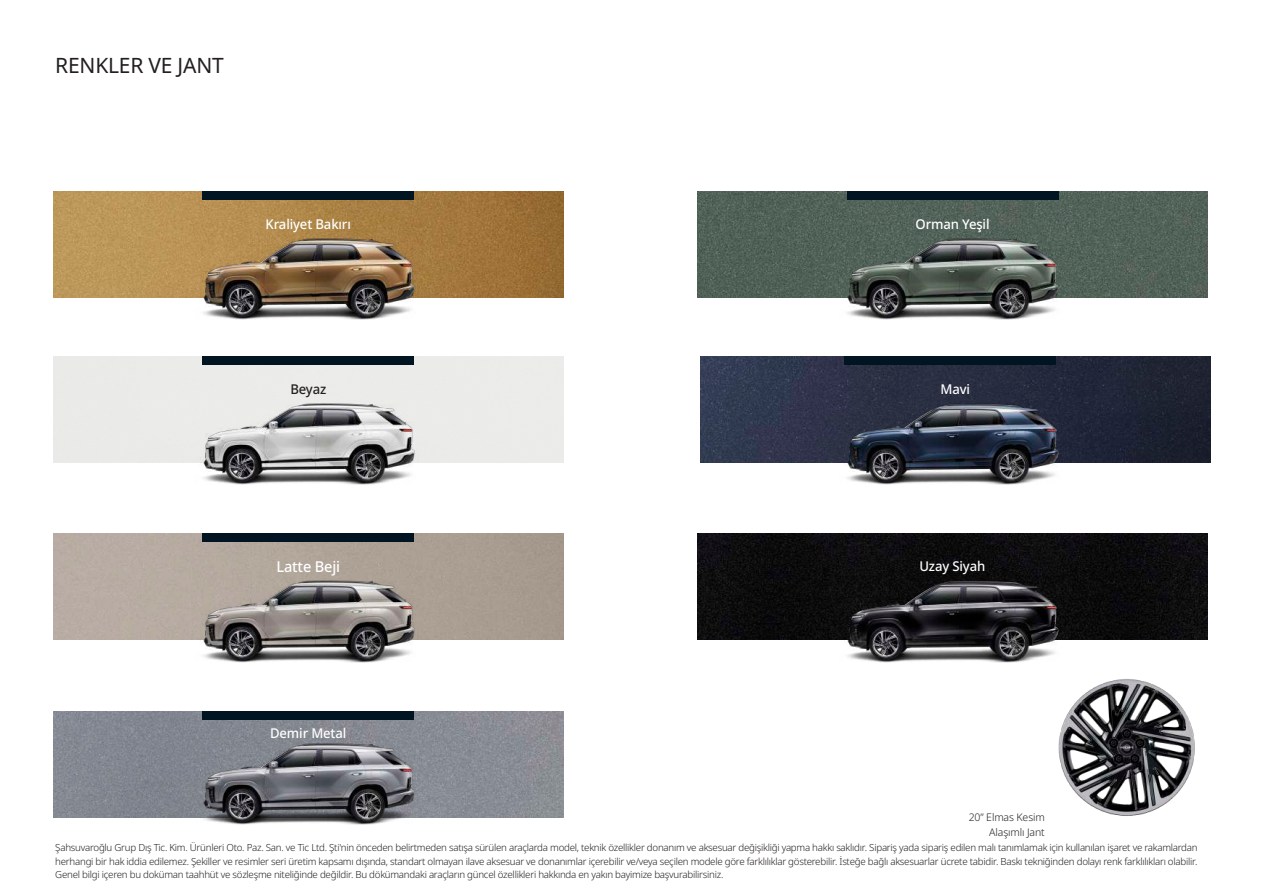
<style>
.page{position:relative;width:1263px;height:893px;background:#fff}
.page>*{position:absolute;margin:0;border:0;box-sizing:border-box;transform-origin:0 0}
.t1{font:21px "Noto Sans";letter-spacing:-.01em;color:#231f20}
.t2{font:500 15px "Noto Sans";letter-spacing:-.01em;color:#fff}
.t3{font:500 13.5px "Noto Sans";letter-spacing:-.01em;color:#fff}
.t4{font:500 13.5px "Noto Sans";letter-spacing:-.01em;color:#231f20}
.t5{font:300 10.5px/15px "Noto Sans";letter-spacing:-.01em;color:#231f20;text-align:right}
.t6{font:300 9.75px/13.5px "Noto Sans";letter-spacing:-.025em;color:#231f20;text-align:justify}
</style>
<div class="page">
<img style="left:53px;top:191px;width:510px;height:107px">
<div style="left:202px;top:191px;width:212px;height:9px;background:#001422"></div>
<img style="left:184px;top:229px;width:249px;height:91px">
<img style="left:697px;top:191px;width:511px;height:107px">
<div style="left:847px;top:191px;width:211px;height:9px;background:#001422"></div>
<img style="left:828px;top:229px;width:249px;height:91px">
<div style="left:202px;top:356px;width:212px;height:9px;background:#001422"></div>
<img style="left:184px;top:394px;width:249px;height:91px">
<div style="left:202px;top:534px;width:212px;height:8px;background:#001422"></div>
<img style="left:184px;top:571px;width:249px;height:92px">
<img style="left:697px;top:534px;width:510px;height:106px">
<img style="left:828px;top:571px;width:249px;height:92px">
<img style="left:53px;top:711px;width:510px;height:106px">
<div style="left:202px;top:711px;width:212px;height:9px;background:#001422"></div>
<img style="left:184px;top:734px;width:249px;height:91px">
<img style="left:700px;top:356px;width:510px;height:106px">
<img style="left:828px;top:394px;width:249px;height:91px">
<img style="left:1058px;top:679px;width:137px;height:137px">
<div style="left:844px;top:356px;width:212px;height:9px;background:#001422"></div>
<h1 class="t1" style="left:55px;top:51px;width:170px">RENKLER VE JANT</h1>
<h3 class="t3" style="left:266px;top:214px;width:87px">Kraliyet Bakırı</h3>
<h3 class="t3" style="left:915px;top:214px;width:76px">Orman Yeşil</h3>
<h3 class="t4" style="left:290px;top:379px;width:37px">Beyaz</h3>
<h3 class="t3" style="left:940px;top:379px;width:31px">Mavi</h3>
<h2 class="t2" style="left:276px;top:556px;width:65px">Latte Beji</h2>
<h3 class="t3" style="left:919px;top:557px;width:67px">Uzay Siyah</h3>
<h3 class="t3" style="left:270px;top:724px;width:78px">Demir Metal</h3>
<p class="t5" style="left:969px;top:810px;width:78px">20” Elmas Kesim<br>Alaşımlı Jant</p>
<p class="t6" style="left:55px;top:841px;width:1144px">Şahsuvaroğlu Grup Dış Tic. Kim. Ürünleri Oto. Paz. San. ve Tic Ltd. Şti'nin önceden belirtmeden satışa sürülen araçlarda model, teknik özellikler donanım ve aksesuar değişikliği yapma hakkı saklıdır. Sipariş yada sipariş edilen malı tanımlamak için kullanılan işaret ve rakamlardan herhangi bir hak iddia edilemez. Şekiller ve resimler seri üretim kapsamı dışında, standart olmayan ilave aksesuar ve donanımlar içerebilir ve/veya seçilen modele göre farklılıklar gösterebilir. İsteğe bağlı aksesuarlar ücrete tabidir. Baskı tekniğinden dolayı renk farklılıkları olabilir.<br>Genel bilgi içeren bu doküman taahhüt ve sözleşme niteliğinde değildir. Bu dökümandaki araçların güncel özellikleri hakkında en yakın bayimize başvurabilirsiniz.</p>
</div>
